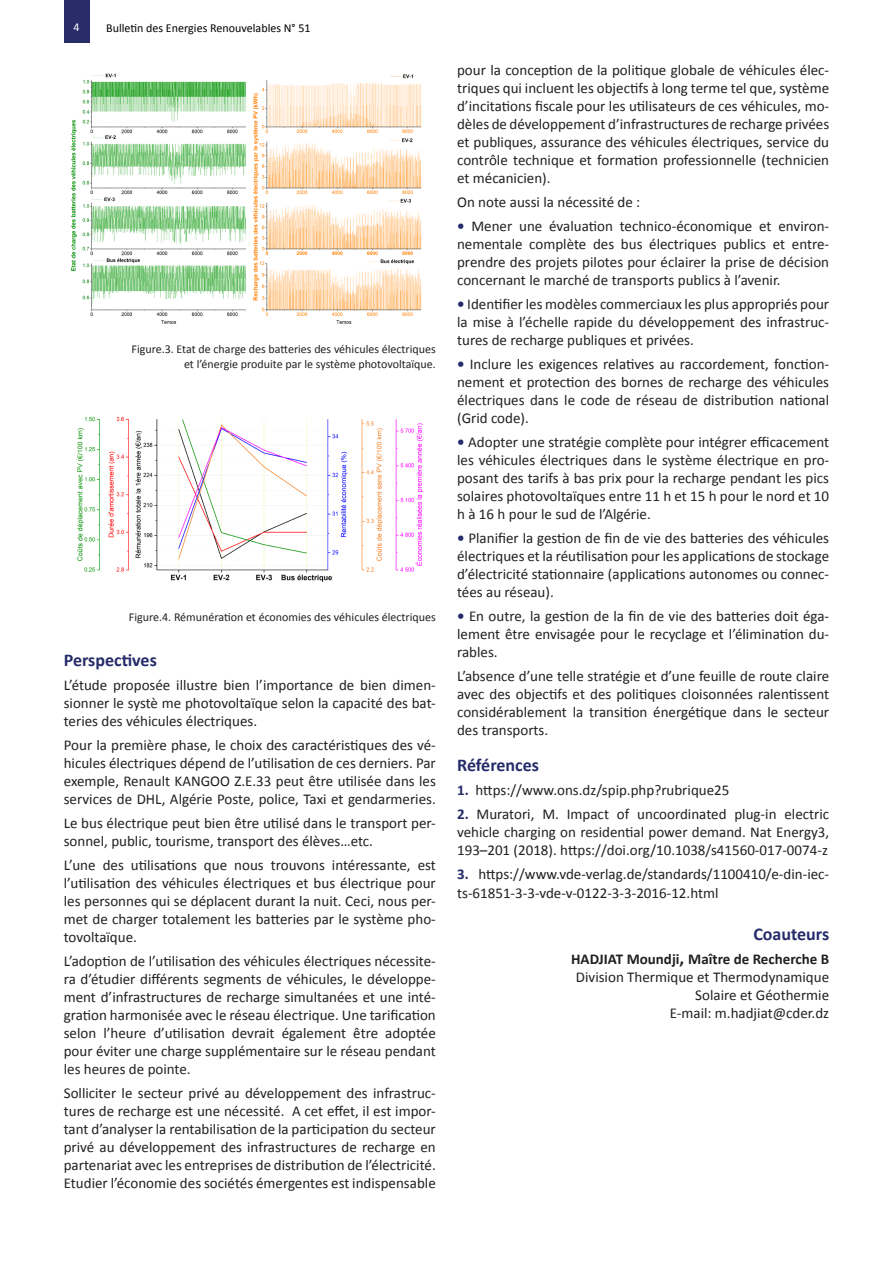
<style>
.page{position:relative;width:893px;height:1263px;background:#fff}
.page>*{position:absolute;margin:0;border:0;box-sizing:border-box;transform-origin:0 0}
.t1{font:700 18px "Calibri";color:#252c69}
.t2{font:15px/18px "Calibri";color:#231f20;text-align:justify}
.t3{font:12.15px "Calibri";color:#000}
.t4{font:12px/15px "Calibri";color:#231f20;text-align:right}
.t5{font:12px "Calibri";color:#fff}
.s1{font-weight:700;color:#252c69}
.s2{font-weight:700}
.s3{font-weight:700;font-size:18px}
</style>
<div class="page">
<div style="left:64px;top:0;width:25px;height:43px;background:#282d69"></div>
<img style="left:71px;top:73px;width:351px;height:250px">
<img style="left:77px;top:416px;width:347px;height:166px">
<p class="t5" style="left:73px;top:19px;width:8px">4</p>
<p class="t3" style="left:106px;top:20px;width:206px">Bulletin des Energies Renouvelables N° 51</p>
<p class="t4" style="left:132px;top:342px;width:306px">Figure.3. Etat de charge des batteries des véhicules électriques et l’énergie produite par le système photovoltaïque.</p>
<p class="t4" style="left:129px;top:610px;width:308px">Figure.4. Rémunération et économies des véhicules électriques</p>
<p class="t1" style="left:64px;top:648px;width:95px">Perspectives</p>
<p class="t2" style="left:64px;top:676px;width:374px">L’étude proposée illustre bien l’importance de bien dimen&shy;sionner le systè me photovoltaïque selon la capacité des bat&shy;teries des véhicules électriques.</p>
<p class="t2" style="left:64px;top:736px;width:374px">Pour la première phase, le choix des caractéristiques des vé&shy;hicules électriques dépend de l’utilisation de ces derniers. Par exemple, Renault KANGOO Z.E.33 peut être utilisée dans les services de DHL, Algérie Poste, police, Taxi et gendarmeries.</p>
<p class="t2" style="left:64px;top:814px;width:374px">Le bus électrique peut bien être utilisé dans le transport per&shy;sonnel, public, tourisme, transport des élèves…etc.</p>
<p class="t2" style="left:64px;top:856px;width:374px">L’une des utilisations que nous trouvons intéressante, est l’utilisation des véhicules électriques et bus électrique pour les personnes qui se déplacent durant la nuit. Ceci, nous per&shy;met de charger totalement les batteries par le système pho&shy;tovoltaïque.</p>
<p class="t2" style="left:64px;top:952px;width:374px">L’adoption de l’utilisation des véhicules électriques nécessite&shy;ra d’étudier différents segments de véhicules, le développe&shy;ment d’infrastructures de recharge simultanées et une inté&shy;gration harmonisée avec le réseau électrique. Une tarification selon l’heure d’utilisation devrait également être adoptée pour éviter une charge supplémentaire sur le réseau pendant les heures de pointe.</p>
<p class="t2" style="left:64px;top:1084px;width:374px">Solliciter le secteur privé au développement des infrastruc&shy;tures de recharge est une nécessité. A cet effet, il est impor&shy;tant d’analyser la rentabilisation de la participation du secteur privé au développement des infrastructures de recharge en partenariat avec les entreprises de distribution de l’électricité.<br>Etudier l’économie des sociétés émergentes est indispensable</p>
<p class="t2" style="left:457px;top:61px;width:374px">pour la conception de la politique globale de véhicules élec&shy;triques qui incluent les objectifs à long terme tel que, système d’incitations fiscale pour les utilisateurs de ces véhicules, mo&shy;dèles de développement d’infrastructures de recharge privées et publiques, assurance des véhicules électriques, service du contrôle technique et formation professionnelle (technicien et mécanicien).</p>
<p class="t2" style="left:457px;top:193px;width:185px">On note aussi la nécessité de :</p>
<p class="t2" style="left:457px;top:217px;width:374px"><span class="s1">•</span> Mener une évaluation technico-économique et environ&shy;nementale complète des bus électriques publics et entre&shy;prendre des projets pilotes pour éclairer la prise de décision concernant le marché de transports publics à l’avenir.</p>
<p class="t2" style="left:457px;top:295px;width:374px"><span class="s1">•</span> Identifier les modèles commerciaux les plus appropriés pour la mise à l’échelle rapide du développement des infrastruc&shy;tures de recharge publiques et privées.</p>
<p class="t2" style="left:457px;top:355px;width:374px"><span class="s1">•</span> Inclure les exigences relatives au raccordement, fonction&shy;nement et protection des bornes de recharge des véhicules électriques dans le code de réseau de distribution national (Grid code).</p>
<p class="t2" style="left:457px;top:433px;width:374px"><span class="s1">•</span> Adopter une stratégie complète pour intégrer efficacement les véhicules électriques dans le système électrique en pro&shy;posant des tarifs à bas prix pour la recharge pendant les pics solaires photovoltaïques entre 11 h et 15 h pour le nord et 10 h à 16 h pour le sud de l’Algérie.</p>
<p class="t2" style="left:457px;top:529px;width:374px"><span class="s1">•</span> Planifier la gestion de fin de vie des batteries des véhicules électriques et la réutilisation pour les applications de stockage d’électricité stationnaire (applications autonomes ou connec&shy;tées au réseau).</p>
<p class="t2" style="left:457px;top:607px;width:374px"><span class="s1">•</span> En outre, la gestion de la fin de vie des batteries doit éga&shy;lement être envisagée pour le recyclage et l’élimination du&shy;rables.</p>
<p class="t2" style="left:457px;top:667px;width:374px">L’absence d’une telle stratégie et d’une feuille de route claire avec des objectifs et des politiques cloisonnées ralentissent considérablement la transition énergétique dans le secteur des transports.</p>
<p class="t1" style="left:457px;top:754px;width:83px">Références</p>
<p class="t2" style="left:457px;top:781px;width:274px"><span class="s1">1.</span> https://www.ons.dz/spip.php?rubrique25</p>
<p class="t2" style="left:457px;top:805px;width:374px"><span class="s1">2.</span> Muratori, M. Impact of uncoordinated plug-in electric vehicle charging on residential power demand. Nat Energy3, 193–201 (2018). https://doi.org/10.1038/s41560-017-0074-z</p>
<p class="t2" style="left:457px;top:865px;width:374px"><span class="s1">3.</span> https://www.vde-verlag.de/standards/1100410/e-din-iec&shy;ts-61851-3-3-vde-v-0122-3-3-2016-12.html</p>
<p class="t1" style="left:753px;top:922px;width:77px">Coauteurs</p>
<p class="t2" style="left:571px;top:949px;width:260px;text-align:right"><span class="s2">HADJIAT Moundji</span><span class="s3">,</span> <span class="s2">Maître de Recherche B<br></span>Division Thermique et Thermodynamique<br>Solaire et Géothermie<br>E-mail: m.hadjiat@cder.dz</p>
</div>
